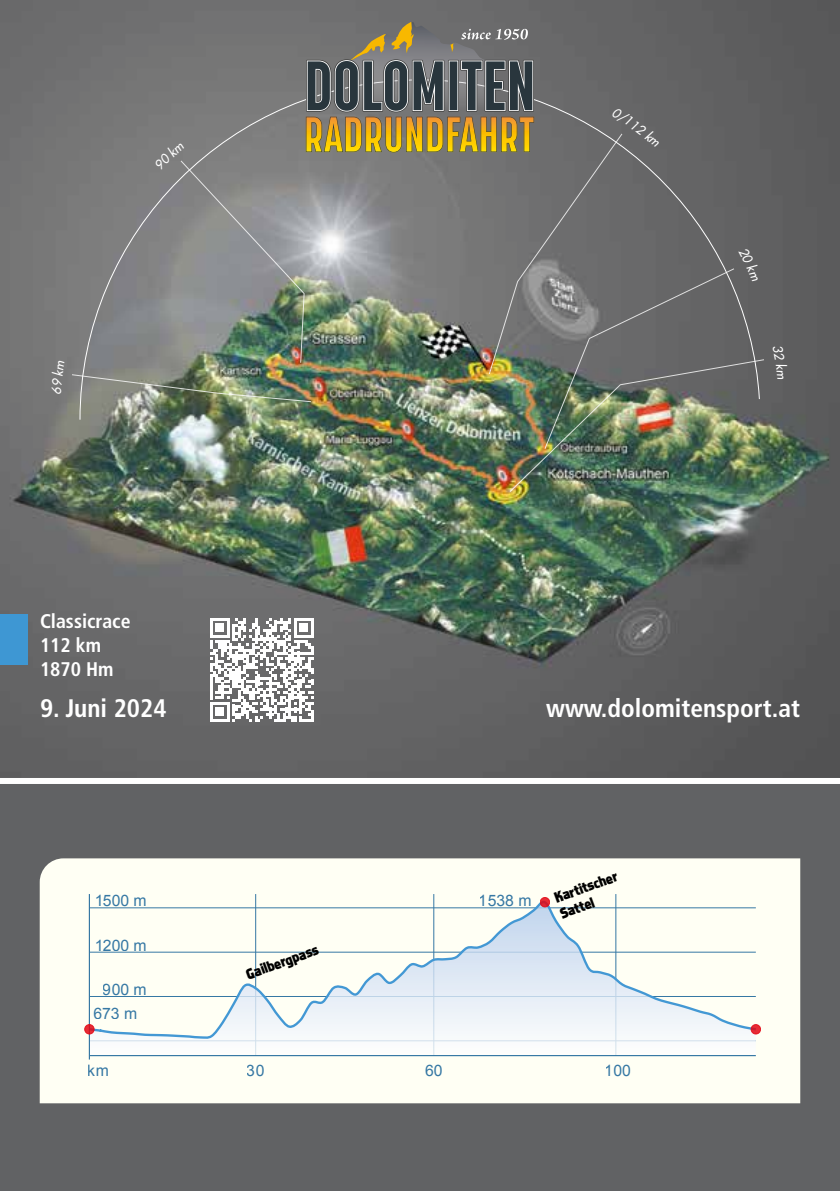
<style>
.page{position:relative;width:840px;height:1191px;background:#fff}
.page>*{position:absolute;margin:0;border:0;box-sizing:border-box;transform-origin:0 0}
.t1{font:700 condensed 25.4px "Frutiger";color:#fff}
.t2{font:700 condensed 19.8px/23.6px "Frutiger";color:#fff}
.t3{font:15.8px "Arial";color:#3678a4}
.t4{font:13.8px/16.6px "Faktos";color:#000}
</style>
<div class="page">
<div style="left:0;top:781px;width:839px;height:410px;background:#616264"></div>
<div style="left:40px;top:858px;width:759px;height:245px;background:#fffff4"></div>
<hr style="left:615px;top:894px;width:1px;height:161px;background:#3678a4">
<hr style="left:433px;top:894px;width:1px;height:161px;background:#3678a4">
<hr style="left:255px;top:894px;width:1px;height:161px;background:#3678a4">
<svg style="left:90px;top:1039px;width:665px;height:16px;background:#f8fafa"></svg>
<svg style="left:87px;top:900px;width:671px;height:139px;background:#eff4f2"></svg>
<hr style="left:89px;top:1055px;width:666px;height:1px;background:#3678a4">
<hr style="left:89px;top:894px;width:1px;height:165px;background:#3678a4">
<svg style="left:85px;top:1024px;width:9px;height:10px"></svg>
<div style="left:84px;top:1024px;width:10px;height:10px;border:1px solid #e30613;border-radius:50%"></div>
<svg style="left:750px;top:1024px;width:10px;height:10px"></svg>
<div style="left:750px;top:1024px;width:10px;height:10px;border:1px solid #e30613;border-radius:50%"></div>
<svg style="left:540px;top:897px;width:9px;height:10px"></svg>
<div style="left:539px;top:897px;width:10px;height:10px;border:1px solid #e30613;border-radius:50%"></div>
<img style="left:0;top:0;width:839px;height:778px">
<div style="left:0;top:613px;width:28px;height:51px;background:#3e97d3"></div>
<svg style="left:210px;top:618px;width:103px;height:103px"></svg>
<div style="left:0;top:778px;width:839px;height:6px;background:#fff"></div>
<svg style="left:771px;top:345px;width:16px;height:34px"></svg>
<svg style="left:51px;top:360px;width:14px;height:34px"></svg>
<img style="left:71px;top:22px;width:693px;height:470px">
<p class="t2" style="left:40px;top:609px;width:92px">Classicrace<br>112 km<br>1870 Hm</p>
<h1 class="t1" style="left:40px;top:693px;width:128px">9. Juni 2024</h1>
<h1 class="t1" style="left:546px;top:693px;width:255px">www.dolomitensport.at</h1>
<p class="t3" style="left:94px;top:890px;width:54px">1500 m</p>
<p class="t3" style="left:94px;top:934px;width:54px">1200 m</p>
<p class="t3" style="left:103px;top:979px;width:45px">900 m</p>
<p class="t3" style="left:93px;top:1002px;width:45px">673 m</p>
<p class="t4" style="left:244px;top:966px;width:77px;rotate:-20deg">Gailbergpass</p>
<p class="t3" style="left:478px;top:890px;width:54px">1538 m</p>
<p class="t4" style="left:552px;top:890px;width:68px;rotate:-20deg">Kartitscher<br>Sattel</p>
<p class="t3" style="left:88px;top:1060px;width:23px">km</p>
<p class="t3" style="left:247px;top:1060px;width:19px">30</p>
<p class="t3" style="left:425px;top:1060px;width:19px">60</p>
<p class="t3" style="left:604px;top:1060px;width:28px">100</p>
</div>
